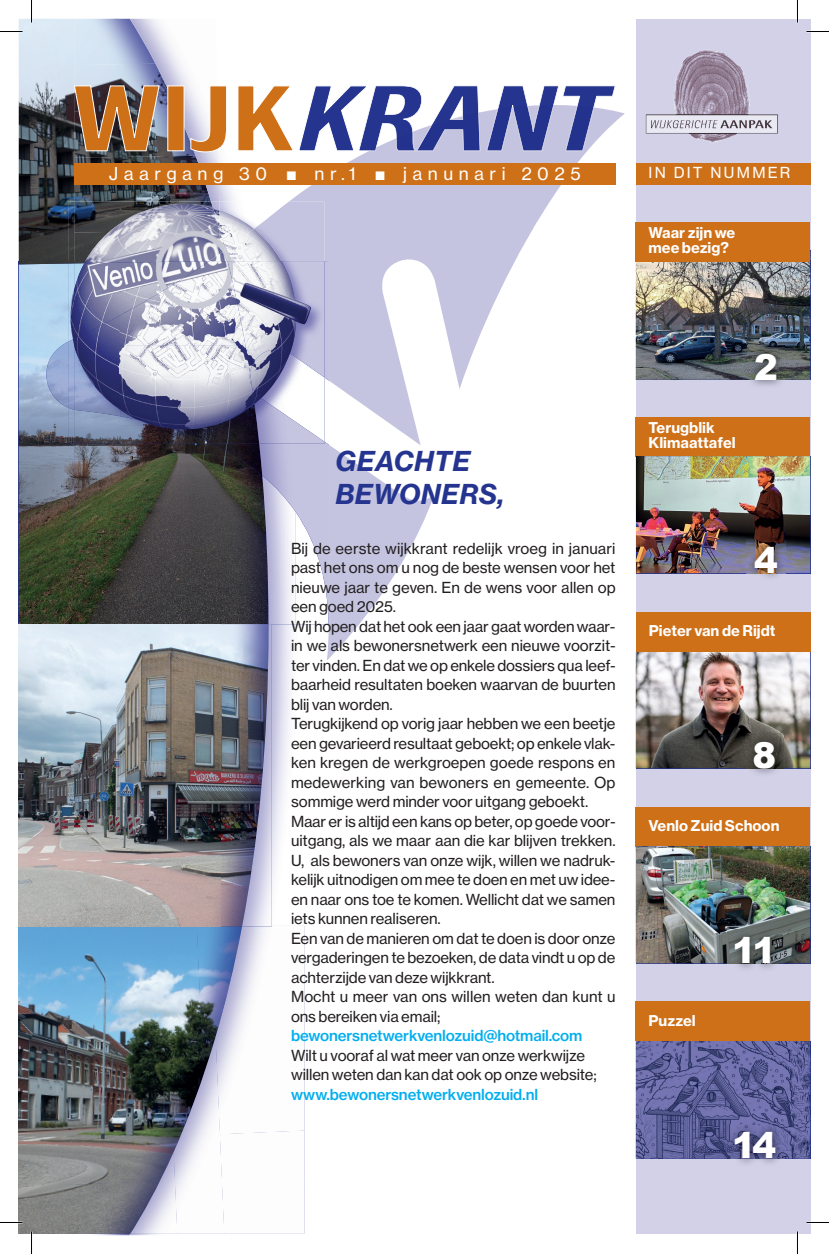
<style>
.page{position:relative;width:829px;height:1254px;background:#fff}
.page>*{position:absolute;margin:0;border:0;box-sizing:border-box;transform-origin:0 0}
.t1{font:900 35.55px "Arial";color:#fff}
.t2{font:27px/32.4px "N Haas Grotesk TX Pro 76 Bd It";letter-spacing:.015em;color:#25358f}
.t3{font:17.55px "N Haas Grotesk TX Pro 55 Rg";letter-spacing:.315em;color:#fff}
.t4{font:15px/19.5px "N Haas Grotesk TX Pro 55 Rg";letter-spacing:-.01em;color:#231f20}
.t5{font:15px "N Haas Grotesk TX Pro 65 Md";letter-spacing:-.01em;color:#00aeef}
.t6{font:15px "N Haas Grotesk TX Pro 55 Rg";letter-spacing:.15em;color:#fff}
.t7{font:14.7px/15px "N Haas Grotesk TX Pro 75 Bd";color:#fff}
</style>
<div class="page">
<img style="left:19px;top:19px;width:55px;height:605px">
<svg style="left:19px;top:926px;width:55px;height:307px;background:#6b7f8d"></svg>
<svg style="left:19px;top:624px;width:55px;height:302px;background:#a6aeb4"></svg>
<img style="left:74px;top:1233px;width:212px;height:2px">
<img style="left:74px;top:444px;width:146px;height:482px">
<img style="left:220px;top:475px;width:39px;height:450px">
<img style="left:74px;top:926px;width:123px;height:149px">
<img style="left:197px;top:926px;width:18px;height:110px">
<img style="left:74px;top:1075px;width:99px;height:105px">
<img style="left:74px;top:1180px;width:56px;height:53px">
<img style="left:74px;top:19px;width:56px;height:45px">
<img style="left:74px;top:64px;width:56px;height:21px">
<img style="left:74px;top:110px;width:103px;height:46px">
<img style="left:74px;top:156px;width:103px;height:46px">
<img style="left:286px;top:1134px;width:19px;height:100px">
<img style="left:215px;top:925px;width:90px;height:209px">
<img style="left:173px;top:1036px;width:51px;height:160px">
<img style="left:130px;top:1151px;width:47px;height:82px">
<img style="left:220px;top:1130px;width:84px;height:103px">
<img style="left:130px;top:19px;width:61px;height:91px">
<img style="left:177px;top:109px;width:42px;height:93px">
<img style="left:242px;top:624px;width:30px;height:302px">
<div style="left:635px;top:19px;width:175px;height:1214px;background:#d2d1e8"></div>
<img style="left:645px;top:50px;width:80px;height:92px">
<div style="left:635px;top:163px;width:175px;height:22px;background:#ce7018"></div>
<svg style="left:190px;top:85px;width:37px;height:68px"></svg>
<div style="left:167px;top:86px;width:17px;height:65px;background:#ce7018;border:1px solid #fff"></div>
<svg style="left:74px;top:85px;width:86px;height:66px;background:#a06e44"></svg>
<img style="left:347px;top:111px;width:277px;height:52px">
<svg style="left:238px;top:85px;width:242px;height:66px"></svg>
<svg style="left:486px;top:86px;width:129px;height:65px"></svg>
<img style="left:289px;top:185px;width:272px;height:260px">
<img style="left:324px;top:261px;width:5px;height:120px">
<img style="left:45px;top:342px;width:23px;height:66px">
<img style="left:211px;top:444px;width:48px;height:31px">
<img style="left:327px;top:445px;width:107px;height:215px">
<img style="left:259px;top:442px;width:70px;height:182px">
<div style="left:74px;top:163px;width:541px;height:22px;background:#ce7018"></div>
<img style="left:635px;top:250px;width:175px;height:130px">
<div style="left:635px;top:222px;width:174px;height:39px;background:#ce7018"></div>
<img style="left:747px;top:346px;width:37px;height:40px">
<div style="left:635px;top:417px;width:174px;height:39px;background:#ce7018"></div>
<img style="left:635px;top:651px;width:175px;height:117px">
<div style="left:636px;top:612px;width:174px;height:39px;background:#ce7018"></div>
<div style="left:635px;top:807px;width:174px;height:39px;background:#ce7018"></div>
<img style="left:635px;top:1040px;width:175px;height:118px">
<div style="left:635px;top:1001px;width:174px;height:39px;background:#ce7018"></div>
<img style="left:745px;top:734px;width:38px;height:40px">
<img style="left:726px;top:1124px;width:57px;height:40px">
<img style="left:68px;top:202px;width:6px;height:137px">
<img style="left:74px;top:202px;width:137px;height:30px">
<img style="left:74px;top:232px;width:10px;height:29px">
<svg style="left:211px;top:202px;width:8px;height:2px"></svg>
<img style="left:290px;top:377px;width:2px;height:21px">
<img style="left:68px;top:410px;width:6px;height:34px">
<img style="left:74px;top:416px;width:46px;height:28px">
<img style="left:254px;top:202px;width:70px;height:59px">
<img style="left:290px;top:261px;width:34px;height:116px">
<img style="left:68px;top:339px;width:6px;height:71px">
<img style="left:74px;top:345px;width:45px;height:71px">
<img style="left:120px;top:404px;width:134px;height:40px">
<img style="left:254px;top:398px;width:70px;height:46px">
<img style="left:70px;top:289px;width:4px;height:50px">
<img style="left:74px;top:261px;width:45px;height:78px">
<img style="left:84px;top:204px;width:136px;height:59px">
<img style="left:219px;top:210px;width:35px;height:40px">
<img style="left:213px;top:208px;width:7px;height:23px">
<img style="left:253px;top:373px;width:37px;height:25px">
<img style="left:209px;top:250px;width:16px;height:11px">
<img style="left:119px;top:261px;width:108px;height:84px">
<img style="left:74px;top:339px;width:14px;height:38px">
<img style="left:119px;top:345px;width:134px;height:84px">
<svg style="left:209px;top:254px;width:11px;height:7px"></svg>
<img style="left:225px;top:229px;width:56px;height:32px">
<img style="left:227px;top:261px;width:67px;height:112px">
<img style="left:635px;top:456px;width:175px;height:117px">
<img style="left:746px;top:539px;width:39px;height:39px">
<img style="left:635px;top:846px;width:175px;height:117px">
<img style="left:726px;top:929px;width:52px;height:40px">
<hr style="left:0;top:1221px;width:22px;height:2px;background:#fff">
<hr style="left:806px;top:1221px;width:22px;height:2px;background:#fff">
<hr style="left:796px;top:0;width:2px;height:23px;background:#fff">
<hr style="left:796px;top:1231px;width:2px;height:23px;background:#fff">
<svg style="left:0;top:31px;width:22px;height:1px"></svg>
<svg style="left:806px;top:31px;width:22px;height:1px"></svg>
<svg style="left:0;top:1222px;width:22px;height:1px"></svg>
<svg style="left:806px;top:1222px;width:22px;height:1px"></svg>
<svg style="left:31px;top:0;width:1px;height:23px"></svg>
<svg style="left:31px;top:1231px;width:1px;height:23px"></svg>
<svg style="left:797px;top:0;width:1px;height:23px"></svg>
<svg style="left:797px;top:1231px;width:1px;height:23px"></svg>
<p class="t3" style="left:109px;top:163px;width:473px">Jaargang 30 ■ nr.1 ■ janunari 2025</p>
<p class="t6" style="left:648px;top:163px;width:143px">IN DIT NUMMER</p>
<p class="t7" style="left:648px;top:225px;width:88px">Waar zijn we mee bezig?</p>
<h2 class="t2" style="left:335px;top:445px;width:170px">GEACHTE<br>BEWONERS,</h2>
<p class="t4" style="left:291px;top:538px;width:326px">Bij de eerste wijkkrant redelijk vroeg in januari past het ons om u nog de beste wensen voor het nieuwe jaar te geven. En de wens voor allen op een goed 2025.<br>Wij hopen dat het ook een jaar gaat worden waar&shy;in we als bewonersnetwerk een nieuwe voorzit&shy;ter vinden. En dat we op enkele dossiers qua leef&shy;baarheid resultaten boeken waarvan de buurten blij van worden.<br>Terugkijkend op vorig jaar hebben we een beetje een gevarieerd resultaat geboekt; op enkele vlak&shy;ken kregen de werkgroepen goede respons en medewerking van bewoners en gemeente. Op sommige werd minder voor uitgang geboekt.<br>Maar er is altijd een kans op beter, op goede voor&shy;uitgang, als we maar aan die kar blijven trekken.<br>U, als bewoners van onze wijk, willen we nadruk&shy;kelijk uitnodigen om mee te doen en met uw idee&shy;en naar ons toe te komen. Wellicht dat we samen iets kunnen realiseren.<br>Een van de manieren om dat te doen is door onze vergaderingen te bezoeken, de data vindt u op de achterzijde van deze wijkkrant.<br>Mocht u meer van ons willen weten dan kunt u ons bereiken via email;</p>
<p class="t5" style="left:291px;top:1026px;width:293px">bewonersnetwerkvenlozuid@hotmail.com</p>
<p class="t4" style="left:291px;top:1045px;width:307px">Wilt u vooraf al wat meer van onze werkwijze willen weten dan kan dat ook op onze website;</p>
<p class="t5" style="left:291px;top:1085px;width:248px">www.bewonersnetwerkvenlozuid.nl</p>
<p class="t7" style="left:648px;top:420px;width:89px">Terugblik<br>Klimaattafel</p>
<h1 class="t1" style="left:753px;top:341px;width:25px">2</h1>
<h1 class="t1" style="left:753px;top:534px;width:25px">4</h1>
<p class="t7" style="left:648px;top:623px;width:128px">Pieter van de Rijdt</p>
<h1 class="t1" style="left:752px;top:729px;width:25px">8</h1>
<p class="t7" style="left:648px;top:818px;width:132px">Venlo Zuid Schoon</p>
<p class="t7" style="left:648px;top:1012px;width:49px">Puzzel</p>
<h1 class="t1" style="left:732px;top:924px;width:45px">11</h1>
<h1 class="t1" style="left:732px;top:1119px;width:45px">14</h1>
</div>
